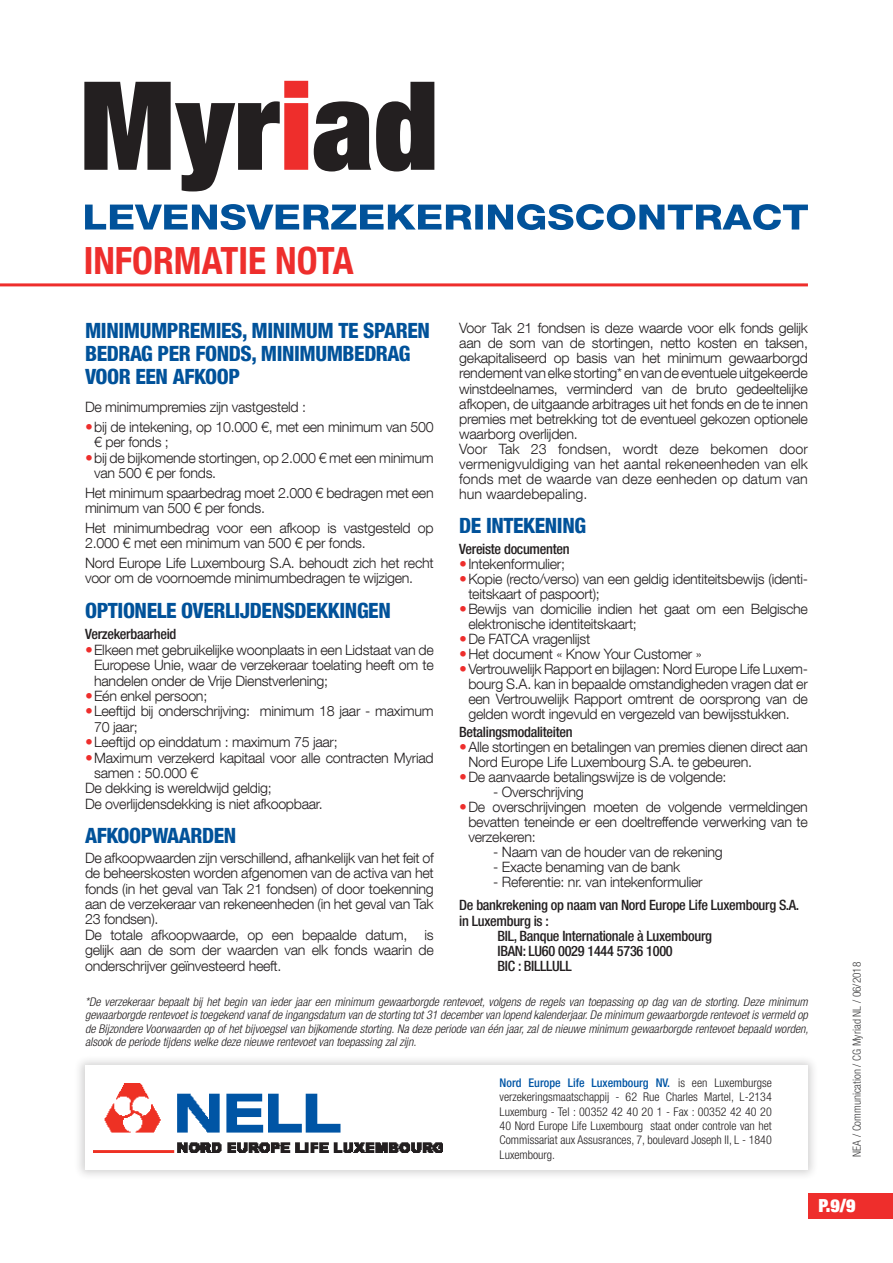
<style>
.page{position:relative;width:893px;height:1263px;background:#fff}
.page>*{position:absolute;margin:0;border:0;box-sizing:border-box;transform-origin:0 0}
.t1{font:700 condensed 37.5px "Helvetica Neue LT Com";color:#ee2e2c}
.t2{font:800 condensed 21px/23px "Helvetica Neue LT Com";letter-spacing:-.02em;color:#01529a}
.t3{font:900 condensed 18px "Helvetica Neue LT Com";color:#fff}
.Texte_courant{font:300 14.25px/15px "Helvetica Neue LT Com";letter-spacing:-.02em;color:#231f20}
.Texte_courant-2{font:500 condensed 14.25px/15px "Helvetica Neue LT Com";letter-spacing:-.02em;color:#231f20}
.Texte_courant-3{font:italic 300 condensed 12px/13.5px "Helvetica Neue LT Com";color:#231f20;text-align:justify}
.Texte_courant-4{font:300 condensed 12px/14.4px "Helvetica Neue LT Com";color:#231f20;text-align:justify}
.t4{font:300 condensed 11.25px "Helvetica Neue LT Com";color:#3e3e3f}
.s1{font-weight:500;color:#0155a5}
</style>
<div class="page">
<div style="left:808px;top:1193px;width:85px;height:25px;background:#ee2e2c"></div>
<hr style="left:0;top:283px;width:808px;height:3px;background:#ee2e2c">
<svg style="left:314px;top:82px;width:120px;height:89px"></svg>
<svg style="left:84px;top:81px;width:224px;height:110px"></svg>
<div style="left:74px;top:1054px;width:745px;height:127px;background:#231f20;opacity:.2"></div>
<div style="left:85px;top:1066px;width:723px;height:104px;background:#fff"></div>
<img style="left:94px;top:1083px;width:348px;height:69px">
<svg style="left:85px;top:204px;width:723px;height:26px"></svg>
<p class="t1" style="left:84px;top:239px;width:271px">INFORMATIE NOTA</p>
<p class="t2" style="left:85px;top:319px;width:346px">MINIMUMPREMIES, MINIMUM TE SPAREN<br>BEDRAG PER FONDS, MINIMUMBEDRAG<br>VOOR EEN AFKOOP</p>
<p class="Texte_courant" style="left:85px;top:399px;width:222px">De minimumpremies zijn vastgesteld :</p>
<p class="Texte_courant" style="left:94px;top:419px;width:341px;line-height:15.5px">bij de intekening, op 10.000 €, met een minimum van 500 € per fonds ;</p>
<p class="Texte_courant" style="left:94px;top:450px;width:341px;line-height:15.5px">bij de bijkomende stortingen, op 2.000 € met een minimum van 500 € per fonds.</p>
<p class="Texte_courant" style="left:85px;top:485px;width:350px;line-height:15.5px">Het minimum spaarbedrag moet 2.000 € bedragen met een minimum van 500 € per fonds.</p>
<p class="Texte_courant" style="left:85px;top:520px;width:350px;line-height:15.5px">Het minimumbedrag voor een afkoop is vastgesteld op<br>2.000 € met een minimum van 500 € per fonds.</p>
<p class="Texte_courant" style="left:85px;top:555px;width:350px;line-height:15.5px">Nord Europe Life Luxembourg S.A. behoudt zich het recht voor om de voornoemde minimumbedragen te wijzigen.</p>
<p class="t2" style="left:85px;top:598px;width:307px">OPTIONELE OVERLIJDENSDEKKINGEN</p>
<p class="Texte_courant-2" style="left:85px;top:627px;width:93px">Verzekerbaarheid</p>
<p class="Texte_courant" style="left:94px;top:642px;width:341px;line-height:15.5px;text-align:justify">Elkeen met gebruikelijke woonplaats in een Lidstaat van de Europese Unie, waar de verzekeraar toelating heeft om te handelen onder de Vrije Dienstverlening;</p>
<p class="Texte_courant" style="left:94px;top:688px;width:115px">Eén enkel persoon;</p>
<p class="Texte_courant" style="left:94px;top:703px;width:341px;line-height:15.5px">Leeftijd bij onderschrijving: minimum 18 jaar - maximum<br>70 jaar;</p>
<p class="Texte_courant" style="left:94px;top:734px;width:245px">Leeftijd op einddatum : maximum 75 jaar;</p>
<p class="Texte_courant" style="left:94px;top:749px;width:341px;line-height:15.5px">Maximum verzekerd kapitaal voor alle contracten Myriad samen : 50.000 €</p>
<p class="Texte_courant" style="left:85px;top:781px;width:188px">De dekking is wereldwijd geldig;</p>
<p class="Texte_courant" style="left:85px;top:796px;width:239px">De overlijdensdekking is niet afkoopbaar.</p>
<p class="t2" style="left:85px;top:824px;width:153px">AFKOOPWAARDEN</p>
<p class="Texte_courant" style="left:85px;top:850px;width:350px;line-height:15.5px;text-align:justify">De afkoopwaarden zijn verschillend, afhankelijk van het feit of de beheerskosten worden afgenomen van de activa van het fonds (in het geval van Tak 21 fondsen) of door toekenning aan de verzekeraar van rekeneenheden (in het geval van Tak 23 fondsen).</p>
<p class="Texte_courant" style="left:85px;top:927px;width:350px;line-height:15.5px;text-align:justify">De totale afkoopwaarde, op een bepaalde datum, is gelijk aan de som der waarden van elk fonds waarin de onderschrijver geïnvesteerd heeft.</p>
<p class="Texte_courant" style="left:459px;top:320px;width:350px;text-align:justify">Voor Tak 21 fondsen is deze waarde voor elk fonds gelijk aan de som van de stortingen, netto kosten en taksen, gekapitaliseerd op basis van het minimum gewaarborgd rendement van elke storting* en van de eventuele uitgekeerde winstdeelnames, verminderd van de bruto gedeeltelijke afkopen, de uitgaande arbitrages uit het fonds en de te innen premies met betrekking tot de eventueel gekozen optionele waarborg overlijden.</p>
<p class="Texte_courant" style="left:459px;top:441px;width:350px;text-align:justify">Voor Tak 23 fondsen, wordt deze bekomen door vermenigvuldiging van het aantal rekeneenheden van elk fonds met de waarde van deze eenheden op datum van hun waardebepaling.</p>
<p class="t2" style="left:459px;top:513px;width:128px">DE INTEKENING</p>
<p class="Texte_courant-2" style="left:459px;top:541px;width:112px">Vereiste documenten</p>
<p class="Texte_courant" style="left:468px;top:556px;width:98px">Intekenformulier;</p>
<p class="Texte_courant" style="left:468px;top:571px;width:341px">Kopie (recto/verso) van een geldig identiteitsbewijs (identi&shy;teitskaart of paspoort);</p>
<p class="Texte_courant" style="left:468px;top:601px;width:341px">Bewijs van domicilie indien het gaat om een Belgische elektronische identiteitskaart;</p>
<p class="Texte_courant" style="left:468px;top:631px;width:123px">De FATCA vragenlijst</p>
<p class="Texte_courant" style="left:468px;top:646px;width:235px">Het document « Know Your Customer »</p>
<p class="Texte_courant" style="left:468px;top:661px;width:341px;text-align:justify">Vertrouwelijk Rapport en bijlagen: Nord Europe Life Luxem&shy;bourg S.A. kan in bepaalde omstandigheden vragen dat er een Vertrouwelijk Rapport omtrent de oorsprong van de gelden wordt ingevuld en vergezeld van bewijsstukken.</p>
<p class="Texte_courant-2" style="left:459px;top:724px;width:115px">Betalingsmodaliteiten</p>
<p class="Texte_courant" style="left:468px;top:739px;width:341px">Alle stortingen en betalingen van premies dienen direct aan<br>Nord Europe Life Luxembourg S.A. te gebeuren.</p>
<p class="Texte_courant" style="left:468px;top:769px;width:260px">De aanvaarde betalingswijze is de volgende:</p>
<p class="Texte_courant" style="left:493px;top:784px;width:92px">- Overschrijving</p>
<p class="Texte_courant" style="left:468px;top:799px;width:341px;text-align:justify">De overschrijvingen moeten de volgende vermeldingen bevatten teneinde er een doeltreffende verwerking van te verzekeren:</p>
<p class="Texte_courant" style="left:493px;top:844px;width:231px">- Naam van de houder van de rekening</p>
<p class="Texte_courant" style="left:493px;top:859px;width:189px">- Exacte benaming van de bank</p>
<p class="Texte_courant" style="left:493px;top:874px;width:211px">- Referentie: nr. van intekenformulier</p>
<p class="Texte_courant-2" style="left:459px;top:898px;width:342px">De bankrekening op naam van Nord Europe Life Luxembourg S.A. in Luxemburg is :</p>
<p class="Texte_courant-2" style="left:497px;top:928px;width:216px">BIL, Banque Internationale à Luxembourg</p>
<p class="Texte_courant-2" style="left:497px;top:943px;width:177px">IBAN: LU60 0029 1444 5736 1000</p>
<p class="Texte_courant-2" style="left:497px;top:958px;width:76px">BIC : BILLLULL</p>
<p class="t4" style="left:850px;top:1157px;width:196px;rotate:-90deg">NEA / Communication / CG Myriad NL / 06/2018</p>
<p class="Texte_courant-3" style="left:85px;top:995px;width:725px">*De verzekeraar bepaalt bij het begin van ieder jaar een minimum gewaarborgde rentevoet, volgens de regels van toepassing op dag van de storting. Deze minimum gewaarborgde rentevoet is toegekend vanaf de ingangsdatum van de storting tot 31 december van lopend kalenderjaar. De minimum gewaarborgde rentevoet is vermeld op de Bijzondere Voorwaarden op of het bijvoegsel van bijkomende storting. Na deze periode van één jaar, zal de nieuwe minimum gewaarborgde rentevoet bepaald worden, alsook de periode tijdens welke deze nieuwe rentevoet van toepassing zal zijn.</p>
<p class="Texte_courant-4" style="left:500px;top:1075px;width:274px"><span class="s1">Nord Europe Life Luxembourg NV.</span> is een Luxemburgse verzekeringsmaatschappij - 62 Rue Charles Martel, L-2134<br>Luxemburg - Tel : 00352 42 40 20 1 - Fax : 00352 42 40 20<br>40 Nord Europe Life Luxembourg staat onder controle van het Commissariat aux Assusrances, 7, boulevard Joseph II, L - 1840<br>Luxembourg.</p>
<p class="t3" style="left:819px;top:1194px;width:38px">P.9/9</p>
</div>
